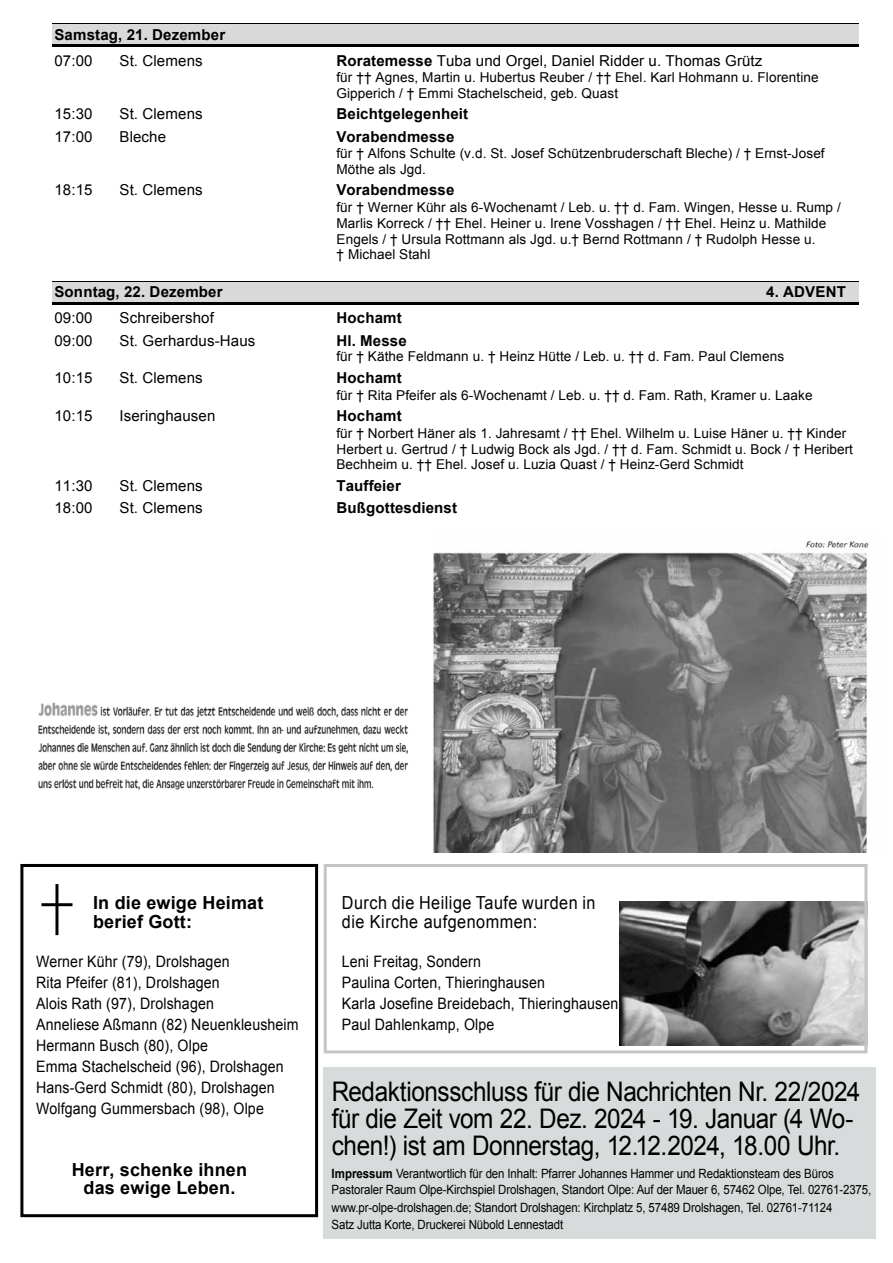
<style>
.page{position:relative;width:893px;height:1263px;background:#fff}
.page>*{position:absolute;margin:0;border:0;box-sizing:border-box;transform-origin:0 0}
.t1{font:27px/27px "Arial";letter-spacing:-.02em;color:#000;scale:.9 1}
.t2{font:700 18px/19.5px "Arial";letter-spacing:.01em;color:#000}
.t3{font:18px/19.5px "Arial";letter-spacing:.03em;color:#000;scale:.9 1}
.t4{font:15.75px/21px "Arial";letter-spacing:.01em;color:#000;scale:.9 1}
.t5{font:15px "Arial";letter-spacing:.01em;color:#000}
.t6{font:700 15px "Arial";letter-spacing:.01em;color:#000}
.t7{font:13.65px/15.8px "Arial";letter-spacing:.01em;color:#000}
.t8{font:12.75px/16.5px "Arial";letter-spacing:-.01em;color:#000;scale:.9 1}
.s1{font-weight:700}
</style>
<div class="page">
<img style="left:619px;top:901px;width:244px;height:145px">
<div style="left:324px;top:864px;width:543px;height:189px;border:3px solid #c3c5c8"></div>
<div style="left:323px;top:1067px;width:553px;height:171px;background:#d8dbdc"></div>
<hr style="left:41px;top:903px;width:31px;height:3px;background:#000">
<hr style="left:55px;top:884px;width:3px;height:51px;background:#000">
<div style="left:20px;top:864px;width:298px;height:353px;border:3px solid #000"></div>
<div style="left:52px;top:24px;width:807px;height:21px;background:#d9d9d9"></div>
<hr style="left:52px;top:24px;width:807px;height:1px;background:#000">
<hr style="left:52px;top:45px;width:807px;height:2px;background:#000">
<div style="left:52px;top:282px;width:807px;height:20px;background:#d9d9d9"></div>
<hr style="left:52px;top:281px;width:807px;height:1px;background:#000">
<hr style="left:52px;top:302px;width:807px;height:2px;background:#000">
<img style="left:432px;top:539px;width:437px;height:314px">
<img style="left:38px;top:702px;width:370px;height:88px">
<p class="t6" style="left:54px;top:24px;width:172px">Samstag, 21. Dezember</p>
<p class="t5" style="left:54px;top:51px;width:40px">07:00</p>
<p class="t5" style="left:120px;top:51px;width:85px">St. Clemens</p>
<p class="t5" style="left:336px;top:51px;width:427px"><span class="s1">Roratemesse</span> Tuba und Orgel, Daniel Ridder u. Thomas Grütz</p>
<p class="t7" style="left:336px;top:70px;width:484px">für †† Agnes, Martin u. Hubertus Reuber / †† Ehel. Karl Hohmann u. Florentine<br>Gipperich / † Emmi Stachelscheid, geb. Quast</p>
<p class="t5" style="left:54px;top:104px;width:40px">15:30</p>
<p class="t5" style="left:120px;top:104px;width:85px">St. Clemens</p>
<p class="t6" style="left:336px;top:104px;width:133px">Beichtgelegenheit</p>
<p class="t5" style="left:54px;top:127px;width:40px">17:00</p>
<p class="t5" style="left:120px;top:127px;width:48px">Bleche</p>
<p class="t6" style="left:336px;top:127px;width:120px">Vorabendmesse</p>
<p class="t7" style="left:336px;top:146px;width:490px">für † Alfons Schulte (v.d. St. Josef Schützenbruderschaft Bleche) / † Ernst-Josef<br>Möthe als Jgd.</p>
<p class="t5" style="left:54px;top:180px;width:40px">18:15</p>
<p class="t5" style="left:120px;top:180px;width:85px">St. Clemens</p>
<p class="t6" style="left:336px;top:180px;width:120px">Vorabendmesse</p>
<p class="t7" style="left:336px;top:199px;width:506px">für † Werner Kühr als 6-Wochenamt / Leb. u. †† d. Fam. Wingen, Hesse u. Rump / Marlis Korreck / †† Ehel. Heiner u. Irene Vosshagen / †† Ehel. Heinz u. Mathilde Engels / † Ursula Rottmann als Jgd. u.† Bernd Rottmann / † Rudolph Hesse u.<br>† Michael Stahl</p>
<p class="t6" style="left:54px;top:282px;width:170px">Sonntag, 22. Dezember</p>
<p class="t6" style="left:766px;top:282px;width:81px">4. ADVENT</p>
<p class="t5" style="left:54px;top:308px;width:40px">09:00</p>
<p class="t5" style="left:120px;top:308px;width:96px">Schreibershof</p>
<p class="t6" style="left:336px;top:308px;width:67px">Hochamt</p>
<p class="t5" style="left:54px;top:331px;width:40px">09:00</p>
<p class="t5" style="left:120px;top:331px;width:137px">St. Gerhardus-Haus</p>
<p class="t6" style="left:336px;top:330px;width:72px">Hl. Messe</p>
<p class="t7" style="left:336px;top:349px;width:449px">für † Käthe Feldmann u. † Heinz Hütte / Leb. u. †† d. Fam. Paul Clemens</p>
<p class="t5" style="left:54px;top:368px;width:40px">10:15</p>
<p class="t5" style="left:120px;top:368px;width:85px">St. Clemens</p>
<p class="t6" style="left:336px;top:368px;width:67px">Hochamt</p>
<p class="t7" style="left:336px;top:387px;width:478px">für † Rita Pfeifer als 6-Wochenamt / Leb. u. †† d. Fam. Rath, Kramer u. Laake</p>
<p class="t5" style="left:54px;top:406px;width:40px">10:15</p>
<p class="t5" style="left:120px;top:406px;width:97px">Iseringhausen</p>
<p class="t6" style="left:336px;top:406px;width:67px">Hochamt</p>
<p class="t7" style="left:336px;top:425px;width:518px">für † Norbert Häner als 1. Jahresamt / †† Ehel. Wilhelm u. Luise Häner u. †† Kinder<br>Herbert u. Gertrud / † Ludwig Bock als Jgd. / †† d. Fam. Schmidt u. Bock / † Heribert<br>Bechheim u. †† Ehel. Josef u. Luzia Quast / † Heinz-Gerd Schmidt</p>
<p class="t5" style="left:54px;top:476px;width:40px">11:30</p>
<p class="t5" style="left:120px;top:476px;width:85px">St. Clemens</p>
<p class="t6" style="left:336px;top:476px;width:66px">Tauffeier</p>
<p class="t5" style="left:54px;top:498px;width:40px">18:00</p>
<p class="t5" style="left:120px;top:498px;width:85px">St. Clemens</p>
<p class="t6" style="left:336px;top:498px;width:122px">Bußgottesdienst</p>
<h2 class="t2" style="left:93px;top:893px;width:172px">In die ewige Heimat berief Gott:</h2>
<h2 class="t3" style="left:342px;top:893px;width:283px">Durch die Heilige Taufe wurden in die Kirche aufgenommen:</h2>
<p class="t4" style="left:36px;top:951px;width:293px">Werner Kühr (79), Drolshagen<br>Rita Pfeifer (81), Drolshagen<br>Alois Rath (97), Drolshagen<br>Anneliese Aßmann (82) Neuenkleusheim<br>Hermann Busch (80), Olpe<br>Emma Stachelscheid (96), Drolshagen<br>Hans-Gerd Schmidt (80), Drolshagen<br>Wolfgang Gummersbach (98), Olpe</p>
<p class="t4" style="left:342px;top:951px;width:309px">Leni Freitag, Sondern<br>Paulina Corten, Thieringhausen<br>Karla Josefine Breidebach, Thieringhausen<br>Paul Dahlenkamp, Olpe</p>
<h1 class="t1" style="left:332px;top:1078px;width:589px">Redaktionsschluss für die Nachrichten Nr. 22/2024 für die Zeit vom 22. Dez. 2024 - 19. Januar (4 Wo&shy;chen!) ist am Donnerstag, 12.12.2024, 18.00 Uhr.</h1>
<h2 class="t2" style="left:72px;top:1161px;width:177px;line-height:18px;text-align:center">Herr, schenke ihnen das ewige Leben.</h2>
<p class="t8" style="left:332px;top:1165px;width:601px"><span class="s1">Impressum</span> Verantwortlich für den Inhalt: Pfarrer Johannes Hammer und Redaktionsteam des Büros<br>Pastoraler Raum Olpe-Kirchspiel Drolshagen, Standort Olpe: Auf der Mauer 6, 57462 Olpe, Tel. 02761-2375,</p>
<p class="t8" style="left:332px;top:1199px;width:558px">www.pr-olpe-drolshagen.de; Standort Drolshagen: Kirchplatz 5, 57489 Drolshagen, Tel. 02761-71124<br>Satz Jutta Korte, Druckerei Nübold Lennestadt</p>
</div>
